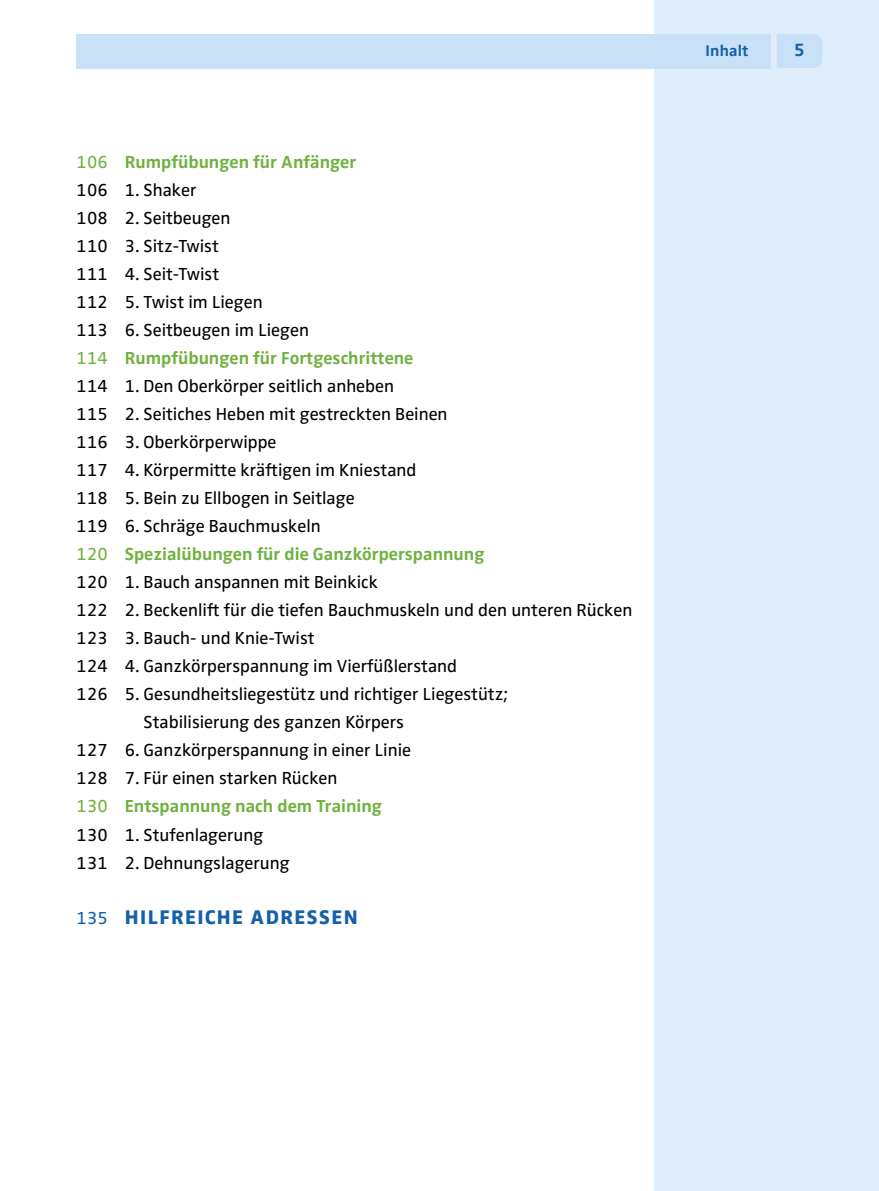
<style>
.page{position:relative;width:879px;height:1191px;background:#fff}
.page>*{position:absolute;margin:0;border:0;box-sizing:border-box;transform-origin:0 0}
.t1{font:800 20.4px "Zwo Pro";letter-spacing:.07em;color:#1560ab}
.t2{font:700 18.4px "Zwo Pro";color:#1560ab}
.t3{font:18px "Zwo Pro";color:#000}
.t4{font:700 18px "Zwo Pro";color:#70b13f}
.t5{font:700 16px "Zwo Pro";letter-spacing:.01em;color:#1560ab}
.s1{font-weight:400}
.s2{font-weight:400;font-size:18px}
</style>
<div class="page">
<div style="left:655px;top:0;width:224px;height:1191px;background:#dfedfa"></div>
<div style="left:77px;top:34px;width:694px;height:34px;background:#c8e1f6"></div>
<div style="left:777px;top:34px;width:45px;height:34px;background:#c8e1f6"></div>
<p class="t4" style="left:77px;top:151px;width:281px"><span class="s1">106</span> Rumpfübungen für Anfänger</p>
<p class="t3" style="left:77px;top:180px;width:121px">106 1. Shaker</p>
<p class="t3" style="left:77px;top:208px;width:155px">108 2. Seitbeugen</p>
<p class="t3" style="left:77px;top:236px;width:144px">110 3. Sitz-Twist</p>
<p class="t3" style="left:77px;top:264px;width:144px">111 4. Seit-Twist</p>
<p class="t3" style="left:77px;top:292px;width:188px">112 5. Twist im Liegen</p>
<p class="t3" style="left:77px;top:320px;width:234px">113 6. Seitbeugen im Liegen</p>
<p class="t4" style="left:77px;top:348px;width:338px"><span class="s1">114</span> Rumpfübungen für Fortgeschrittene</p>
<p class="t3" style="left:77px;top:376px;width:319px">114 1. Den Oberkörper seitlich anheben</p>
<p class="t3" style="left:77px;top:404px;width:372px">115 2. Seitiches Heben mit gestreckten Beinen</p>
<p class="t3" style="left:77px;top:432px;width:201px">116 3. Oberkörperwippe</p>
<p class="t3" style="left:77px;top:460px;width:341px">117 4. Körpermitte kräftigen im Kniestand</p>
<p class="t3" style="left:77px;top:488px;width:279px">118 5. Bein zu Ellbogen in Seitlage</p>
<p class="t3" style="left:77px;top:516px;width:246px">119 6. Schräge Bauchmuskeln</p>
<p class="t4" style="left:77px;top:544px;width:409px"><span class="s1">120</span> Spezialübungen für die Ganzkörperspannung</p>
<p class="t3" style="left:77px;top:572px;width:303px">120 1. Bauch anspannen mit Beinkick</p>
<p class="t3" style="left:77px;top:600px;width:557px">122 2. Beckenlift für die tiefen Bauchmuskeln und den unteren Rücken</p>
<p class="t3" style="left:77px;top:628px;width:239px">123 3. Bauch- und Knie-Twist</p>
<p class="t3" style="left:77px;top:656px;width:382px">124 4. Ganzkörperspannung im Vierfüßlerstand</p>
<p class="t3" style="left:77px;top:684px;width:432px">126 5. Gesundheitsliegestütz und richtiger Liegestütz;</p>
<p class="t3" style="left:144px;top:712px;width:262px">Stabilisierung des ganzen Körpers</p>
<p class="t3" style="left:77px;top:740px;width:336px">127 6. Ganzkörperspannung in einer Linie</p>
<p class="t3" style="left:77px;top:768px;width:262px">128 7. Für einen starken Rücken</p>
<p class="t4" style="left:77px;top:796px;width:307px"><span class="s1">130</span> Entspannung nach dem Training</p>
<p class="t3" style="left:77px;top:824px;width:188px">130 1. Stufenlagerung</p>
<p class="t3" style="left:77px;top:852px;width:215px">131 2. Dehnungslagerung</p>
<p class="t1" style="left:77px;top:905px;width:283px"><span class="s2">135</span> HILFREICHE ADRESSEN</p>
<p class="t5" style="left:705px;top:41px;width:44px">Inhalt</p>
<p class="t2" style="left:794px;top:39px;width:12px">5</p>
</div>
